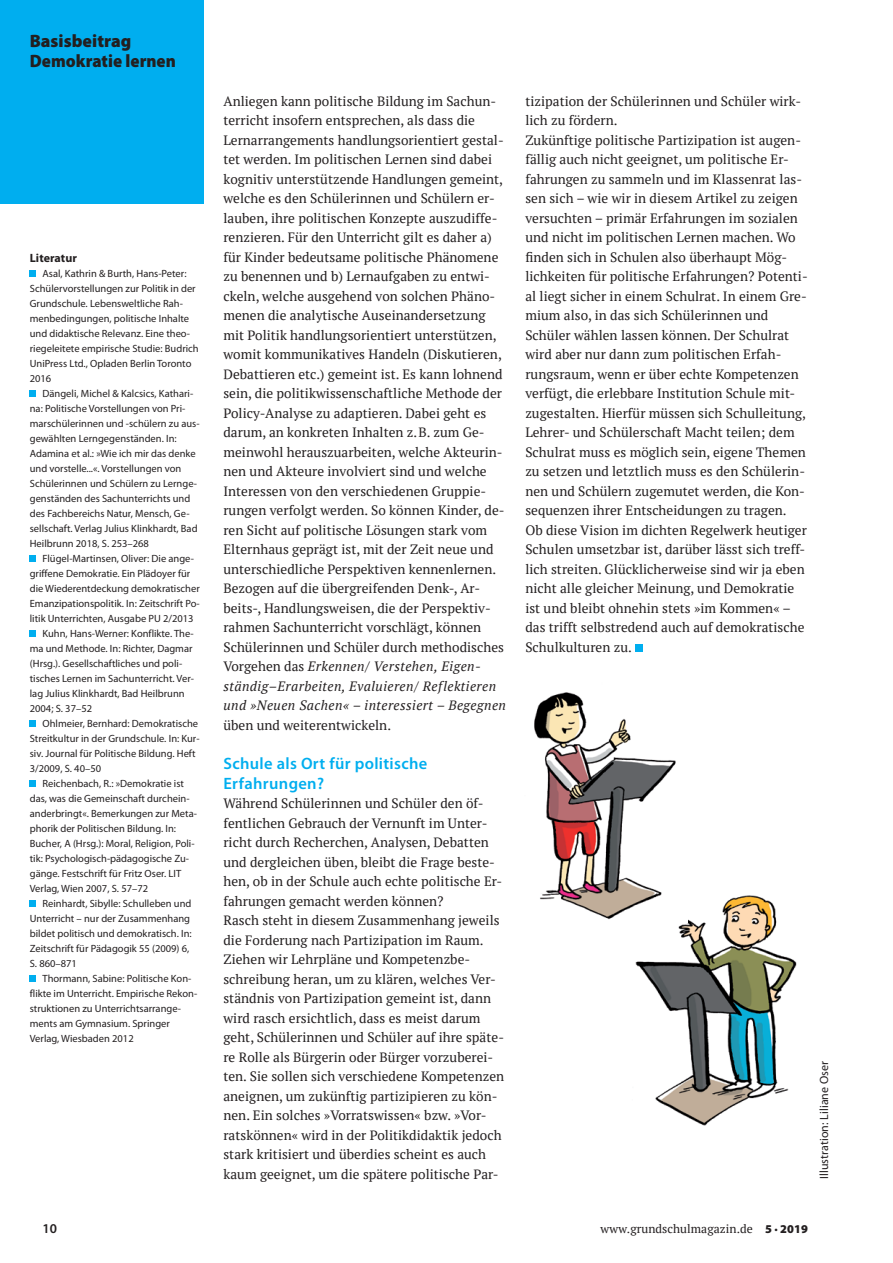
<style>
.page{position:relative;width:893px;height:1263px;background:#fff}
.page>*{position:absolute;margin:0;border:0;box-sizing:border-box;transform-origin:0 0}
.t1{font:900 18px/19.5px "Myriad Pro";color:#231f20}
.t2{font:600 16.5px/19.5px "Myriad Pro";letter-spacing:.02em;color:#00aeef}
.t3{font:13.5px/19.5px "PT Serif";color:#231f20}
.t4{font:600 13.5px "Myriad Pro";color:#231f20}
.t5{font:12px "PT Serif";letter-spacing:.005em;color:#231f20}
.t6{font:12px "Myriad Pro";letter-spacing:.005em;color:#231f20}
.t7{font:700 12px "Myriad Pro";letter-spacing:.005em;color:#231f20}
.t8{font:10.5px/15px "Myriad Pro";color:#231f20}
.s1{font-style:italic}
.s2{font-family:"Myriad Pro";font-weight:900}
</style>
<div class="page">
<div style="left:0;top:0;width:204px;height:204px;background:#00aeef"></div>
<div style="left:635px;top:644px;width:8px;height:8px;background:#00aeef"></div>
<svg style="left:30px;top:270px;width:6px;height:6px"></svg>
<svg style="left:30px;top:390px;width:6px;height:6px"></svg>
<svg style="left:30px;top:555px;width:6px;height:6px"></svg>
<svg style="left:30px;top:630px;width:6px;height:6px"></svg>
<svg style="left:30px;top:720px;width:6px;height:6px"></svg>
<svg style="left:30px;top:780px;width:6px;height:6px"></svg>
<svg style="left:30px;top:900px;width:6px;height:6px"></svg>
<svg style="left:30px;top:975px;width:6px;height:6px"></svg>
<img style="left:635px;top:895px;width:162px;height:231px">
<img style="left:534px;top:692px;width:153px;height:231px">
<h1 class="t1" style="left:30px;top:32px;width:148px">Basisbeitrag<br>Demokratie lernen</h1>
<p class="t7" style="left:30px;top:251px;width:49px">Literatur</p>
<p class="t8" style="left:30px;top:266px;width:170px;text-indent:13px">Asal, Kathrin &amp; Burth, Hans-Peter:<br>Schülervorstellungen zur Politik in der Grundschule. Lebensweltliche Rah&shy;menbedingungen, politische Inhalte und didaktische Relevanz. Eine theo&shy;riegeleitete empirische Studie: Budrich UniPress Ltd., Opladen Berlin Toronto 2016</p>
<p class="t8" style="left:30px;top:386px;width:171px;text-indent:13px">Dängeli, Michel &amp; Kalcsics, Kathari&shy;na: Politische Vorstellungen von Pri&shy;marschülerinnen und -schülern zu aus&shy;gewählten Lerngegenständen. In:<br>Adamina et al.: »Wie ich mir das denke und vorstelle...«. Vorstellungen von Schülerinnen und Schülern zu Lernge&shy;genständen des Sachunterrichts und des Fachbereichs Natur, Mensch, Ge&shy;sellschaft. Verlag Julius Klinkhardt, Bad Heilbrunn 2018, S. 253–268</p>
<p class="t8" style="left:43px;top:551px;width:153px">Flügel-Martinsen, Oliver: Die ange-</p>
<p class="t8" style="left:30px;top:566px;width:162px">griffene Demokratie. Ein Plädoyer für</p>
<p class="t8" style="left:30px;top:581px;width:171px">die Wiederentdeckung demokratischer</p>
<p class="t8" style="left:30px;top:596px;width:172px">Emanzipationspolitik. In: Zeitschrift Po-</p>
<p class="t8" style="left:30px;top:611px;width:165px">litik Unterrichten, Ausgabe PU 2/2013</p>
<p class="t8" style="left:43px;top:626px;width:153px">Kuhn, Hans-Werner: Konflikte. The-</p>
<p class="t8" style="left:30px;top:641px;width:164px">ma und Methode. In: Richter, Dagmar</p>
<p class="t8" style="left:30px;top:656px;width:154px">(Hrsg.). Gesellschaftliches und poli-</p>
<p class="t8" style="left:30px;top:671px;width:166px">tisches Lernen im Sachunterricht. Ver-</p>
<p class="t8" style="left:30px;top:686px;width:156px">lag Julius Klinkhardt, Bad Heilbrunn</p>
<p class="t8" style="left:30px;top:701px;width:64px">2004; S. 37–52</p>
<p class="t8" style="left:43px;top:716px;width:157px">Ohlmeier, Bernhard: Demokratische</p>
<p class="t8" style="left:30px;top:731px;width:171px">Streitkultur in der Grundschule. In: Kur-</p>
<p class="t8" style="left:30px;top:746px;width:167px">siv. Journal für Politische Bildung. Heft</p>
<p class="t8" style="left:30px;top:761px;width:73px">3/2009, S. 40–50</p>
<p class="t8" style="left:43px;top:776px;width:143px">Reichenbach, R.: »Demokratie ist</p>
<p class="t8" style="left:30px;top:791px;width:161px">das, was die Gemeinschaft durchein-</p>
<p class="t8" style="left:30px;top:806px;width:169px">anderbringt«. Bemerkungen zur Meta-</p>
<p class="t8" style="left:30px;top:821px;width:148px">phorik der Politischen Bildung. In:</p>
<p class="t8" style="left:30px;top:836px;width:166px">Bucher, A (Hrsg.): Moral, Religion, Poli-</p>
<p class="t8" style="left:30px;top:851px;width:161px">tik: Psychologisch-pädagogische Zu-</p>
<p class="t8" style="left:30px;top:866px;width:153px">gänge. Festschrift für Fritz Oser. LIT</p>
<p class="t8" style="left:30px;top:881px;width:120px">Verlag, Wien 2007, S. 57–72</p>
<p class="t8" style="left:43px;top:896px;width:150px">Reinhardt, Sibylle: Schulleben und</p>
<p class="t8" style="left:30px;top:911px;width:162px">Unterricht – nur der Zusammenhang</p>
<p class="t8" style="left:30px;top:926px;width:163px">bildet politisch und demokratisch. In:</p>
<p class="t8" style="left:30px;top:941px;width:161px">Zeitschrift fü r Pädagogik 55 (2009) 6,</p>
<p class="t8" style="left:30px;top:956px;width:49px">S. 860–871</p>
<p class="t8" style="left:43px;top:971px;width:150px">Thormann, Sabine: Politische Kon-</p>
<p class="t8" style="left:30px;top:986px;width:169px">flikte im Unterricht. Empirische Rekon-</p>
<p class="t8" style="left:30px;top:1001px;width:153px">struktionen zu Unterrichtsarrange-</p>
<p class="t8" style="left:30px;top:1016px;width:142px">ments am Gymnasium. Springer</p>
<p class="t8" style="left:30px;top:1031px;width:105px">Verlag, Wiesbaden 2012</p>
<p class="t3" style="left:223px;top:91px;width:284px">Anliegen kann politische Bildung im Sachun&shy;terricht insofern entsprechen, als dass die Lernarrangements handlungsorientiert gestal&shy;tet werden. Im politischen Lernen sind dabei kognitiv unterstützende Handlungen gemeint, welche es den Schülerinnen und Schülern er&shy;lauben, ihre politischen Konzepte auszudiffe&shy;renzieren. Für den Unterricht gilt es daher a) für Kinder bedeutsame politische Phänomene zu benennen und b) Lernaufgaben zu entwi&shy;ckeln, welche ausgehend von solchen Phäno&shy;menen die analytische Auseinandersetzung mit Politik handlungsorientiert unterstützen, womit kommunikatives Handeln (Diskutieren, Debattieren etc.) gemeint ist. Es kann lohnend sein, die politikwissenschaftliche Methode der Policy-Analyse zu adaptieren. Dabei geht es darum, an konkreten Inhalten z.B. zum Ge&shy;meinwohl herauszuarbeiten, welche Akteurin&shy;nen und Akteure involviert sind und welche Interessen von den verschiedenen Gruppie&shy;rungen verfolgt werden. So können Kinder, de&shy;ren Sicht auf politische Lösungen stark vom Elternhaus geprägt ist, mit der Zeit neue und unterschiedliche Perspektiven kennenlernen.<br>Bezogen auf die übergreifenden Denk-, Ar&shy;beits-, Handlungsweisen, die der Perspektiv&shy;rahmen Sachunterricht vorschlägt, können Schülerinnen und Schüler durch methodisches Vorgehen das <span class="s1">Erkennen/ Verstehen, Eigen&shy;ständig–Erarbeiten, Evaluieren/ Reflektieren und »Neuen Sachen« – interessiert – Begegnen</span></p>
<p class="t3" style="left:223px;top:715px;width:169px">üben und weiterentwickeln.</p>
<p class="t2" style="left:223px;top:754px;width:205px">Schule als Ort für politische<br>Erfahrungen?</p>
<p class="t3" style="left:223px;top:793px;width:282px">Während Schülerinnen und Schüler den öf&shy;fentlichen Gebrauch der Vernunft im Unter&shy;richt durch Recherchen, Analysen, Debatten und dergleichen üben, bleibt die Frage beste&shy;hen, ob in der Schule auch echte politische Er&shy;fahrungen gemacht werden können?<br>Rasch steht in diesem Zusammenhang jeweils die Forderung nach Partizipation im Raum.<br>Ziehen wir Lehrpläne und Kompetenzbe&shy;schreibung heran, um zu klären, welches Ver&shy;ständnis von Partizipation gemeint ist, dann wird rasch ersichtlich, dass es meist darum geht, Schülerinnen und Schüler auf ihre späte&shy;re Rolle als Bürgerin oder Bürger vorzuberei&shy;ten. Sie sollen sich verschiedene Kompetenzen aneignen, um zukünftig partizipieren zu kön&shy;nen. Ein solches »Vorratswissen« bzw. »Vor&shy;ratskönnen« wird in der Politikdidaktik jedoch stark kritisiert und überdies scheint es auch kaum geeignet, um die spätere politische Par-</p>
<p class="t3" style="left:525px;top:91px;width:284px">tizipation der Schülerinnen und Schüler wirk&shy;lich zu fördern.<br>Zukünftige politische Partizipation ist augen&shy;fällig auch nicht geeignet, um politische Er&shy;fahrungen zu sammeln und im Klassenrat las&shy;sen sich – wie wir in diesem Artikel zu zeigen versuchten – primär Erfahrungen im sozialen und nicht im politischen Lernen machen. Wo finden sich in Schulen also überhaupt Mög&shy;lichkeiten für politische Erfahrungen? Potenti&shy;al liegt sicher in einem Schulrat. In einem Gre&shy;mium also, in das sich Schülerinnen und Schüler wählen lassen können. Der Schulrat wird aber nur dann zum politischen Erfah&shy;rungsraum, wenn er über echte Kompetenzen verfügt, die erlebbare Institution Schule mit&shy;zugestalten. Hierfür müssen sich Schulleitung, Lehrer- und Schülerschaft Macht teilen; dem Schulrat muss es möglich sein, eigene Themen zu setzen und letztlich muss es den Schülerin&shy;nen und Schülern zugemutet werden, die Kon&shy;sequenzen ihrer Entscheidungen zu tragen.<br>Ob diese Vision im dichten Regelwerk heutiger Schulen umsetzbar ist, darüber lässt sich treff&shy;lich streiten. Glücklicherweise sind wir ja eben nicht alle gleicher Meinung, und Demokratie ist und bleibt ohnehin stets »im Kommen« – das trifft selbstredend auch auf demokratische Schulkulturen zu.</p>
<p class="t6" style="left:818px;top:1179px;width:120px;rotate:-90deg">Illustration: Liliane Oser</p>
<p class="t4" style="left:43px;top:1221px;width:16px">10</p>
<p class="t5" style="left:600px;top:1221px;width:209px">www.grundschulmagazin.de <span class="s2">5 · 2019</span></p>
</div>
